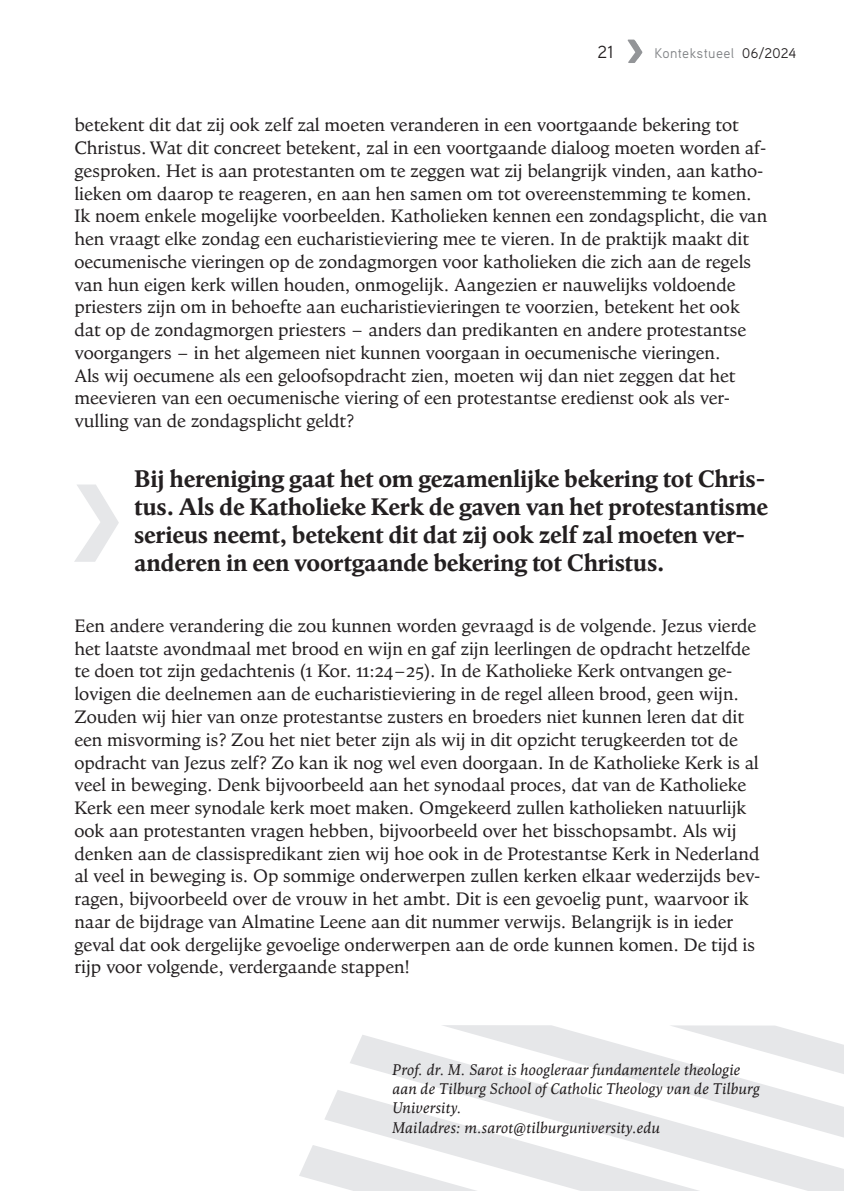
<style>
.page{position:relative;width:844px;height:1191px;background:#fff}
.page>*{position:absolute;margin:0;border:0;box-sizing:border-box;transform-origin:0 0}
.t1{font:700 24.5px/28px "Goodchild Pro";letter-spacing:-.01em;color:#231f20}
.t2{font:18.38px/22.8px "Goodchild Pro";color:#231f20}
.t3{font:17.5px "Aaux Pro";color:#231f20}
.t4{font:italic 15.75px/19.2px "Goodchild Pro";letter-spacing:-.01em;color:#231f20}
.t5{font:14px "Aaux Pro";letter-spacing:.02em;color:#808285}
.s1{color:#231f20}
</style>
<div class="page">
<svg style="left:442px;top:1025px;width:362px;height:9px;fill:#e6e7e9"></svg>
<svg style="left:350px;top:1034px;width:493px;height:157px;fill:#ebecee"></svg>
<svg style="left:299px;top:1089px;width:401px;height:102px"></svg>
<svg style="left:627px;top:40px;width:15px;height:23px"></svg>
<svg style="left:74px;top:484px;width:45px;height:78px"></svg>
<p class="t3" style="left:597px;top:41px;width:18px">21</p>
<p class="t5" style="left:654px;top:44px;width:143px">Kontekstueel <span class="s1">06/2024</span></p>
<p class="t2" style="left:74px;top:114px;width:694px">betekent dit dat zij ook zelf zal moeten veranderen in een voortgaande bekering tot Christus. Wat dit concreet betekent, zal in een voortgaande dialoog moeten worden af&shy;gesproken. Het is aan protestanten om te zeggen wat zij belangrijk vinden, aan katho&shy;lieken om daarop te reageren, en aan hen samen om tot overeenstemming te komen.<br>Ik noem enkele mogelijke voorbeelden. Katholieken kennen een zondagsplicht, die van hen vraagt elke zondag een eucharistieviering mee te vieren. In de praktijk maakt dit oecumenische vieringen op de zondagmorgen voor katholieken die zich aan de regels van hun eigen kerk willen houden, onmogelijk. Aangezien er nauwelijks voldoende priesters zijn om in behoefte aan eucharistievieringen te voorzien, betekent het ook dat op de zondagmorgen priesters – anders dan predikanten en andere protestantse voorgangers – in het algemeen niet kunnen voorgaan in oecumenische vieringen.<br>Als wij oecumene als een geloofsopdracht zien, moeten wij dan niet zeggen dat het meevieren van een oecumenische viering of een protestantse eredienst ook als ver&shy;vulling van de zondagsplicht geldt?</p>
<h1 class="t1" style="left:134px;top:464px;width:635px">Bij hereniging gaat het om gezamenlijke bekering tot Chris&shy;tus. Als de Katholieke Kerk de gaven van het protestantisme serieus neemt, betekent dit dat zij ook zelf zal moeten ver&shy;anderen in een voortgaande bekering tot Christus.</h1>
<p class="t2" style="left:74px;top:614px;width:687px">Een andere verandering die zou kunnen worden gevraagd is de volgende. Jezus vierde het laatste avondmaal met brood en wijn en gaf zijn leerlingen de opdracht hetzelfde te doen tot zijn gedachtenis (1 Kor. 11:24–25). In de Katholieke Kerk ontvangen ge&shy;lovigen die deelnemen aan de eucharistieviering in de regel alleen brood, geen wijn.<br>Zouden wij hier van onze protestantse zusters en broeders niet kunnen leren dat dit een misvorming is? Zou het niet beter zijn als wij in dit opzicht terugkeerden tot de opdracht van Jezus zelf? Zo kan ik nog wel even doorgaan. In de Katholieke Kerk is al veel in beweging. Denk bijvoorbeeld aan het synodaal proces, dat van de Katholieke Kerk een meer synodale kerk moet maken. Omgekeerd zullen katholieken natuurlijk ook aan protestanten vragen hebben, bijvoorbeeld over het bisschopsambt. Als wij denken aan de classispredikant zien wij hoe ook in de Protestantse Kerk in Nederland al veel in beweging is. Op sommige onderwerpen zullen kerken elkaar wederzijds bev&shy;ragen, bijvoorbeeld over de vrouw in het ambt. Dit is een gevoelig punt, waarvoor ik naar de bijdrage van Almatine Leene aan dit nummer verwijs. Belangrijk is in ieder geval dat ook dergelijke gevoelige onderwerpen aan de orde kunnen komen. De tijd is rijp voor volgende, verdergaande stappen!</p>
<p class="t4" style="left:392px;top:1059px;width:369px">Prof. dr. M. Sarot is hoogleraar fundamentele theologie aan de Tilburg School of Catholic Theology van de Tilburg University.<br>Mailadres: m.sarot@tilburguniversity.edu</p>
</div>
